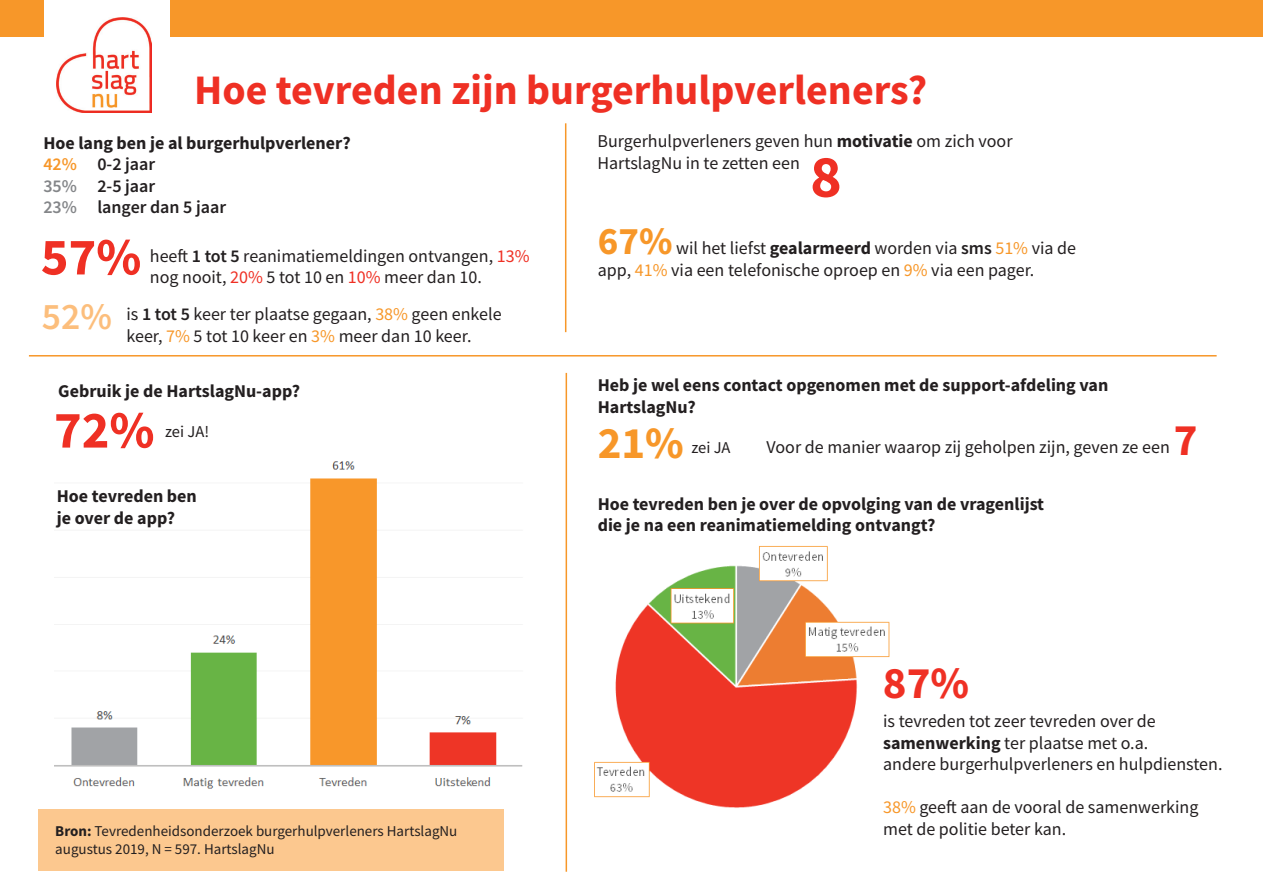
<style>
.page{position:relative;width:1263px;height:893px;background:#fff}
.page>*{position:absolute;margin:0;border:0;box-sizing:border-box;transform-origin:0 0}
.t1{font:700 60px "Source Sans Pro";color:#ef3024}
.t2{font:700 52.5px "Source Sans Pro";color:#ef3024}
.t3{font:700 45px "Source Sans Pro";color:#ef3024}
.t4{font:700 45px "Source Sans Pro";color:#f79729}
.t5{font:700 42px "Source Sans Pro";color:#ef3024}
.t6{font:600 37.5px "Source Sans Pro";color:#fcbe7c}
.t7{font:18px/21.6px "Source Sans Pro";color:#231f20}
.t8{font:700 18px/21.6px "Source Sans Pro";color:#231f20}
.t9{font:600 18px "Source Sans Pro";color:#231f20}
.t10{font:16.5px "Source Sans Pro";color:#231f20}
.t11{font:15px/18px "Source Sans Pro";color:#231f20}
.s1{color:#f79729}
.s2{color:#848689}
.s3{font-weight:700}
.s4{font-weight:700;font-size:39px;color:#f79729}
.s5{font-weight:600}
.s6{color:#ef3024}
</style>
<div class="page">
<div style="left:0;top:0;width:1263px;height:36px;background:#f79729"></div>
<div style="left:44px;top:0;width:126px;height:128px;background:#fff"></div>
<img style="left:57px;top:18px;width:95px;height:94px">
<hr style="left:29px;top:355px;width:1188px;height:1px;background:#f79729">
<div style="left:38px;top:809px;width:466px;height:62px;background:#fcc88f"></div>
<img style="left:54px;top:461px;width:469px;height:328px">
<hr style="left:566px;top:373px;width:1px;height:499px;background:#f79729">
<img style="left:594px;top:546px;width:296px;height:262px">
<hr style="left:565px;top:123px;width:1px;height:209px;background:#f79729">
<p class="t5" style="left:194px;top:61px;width:734px">Hoe tevreden zijn burgerhulpverleners?</p>
<p class="t8" style="left:43px;top:131px;width:309px">Hoe lang ben je al burgerhulpverlener?</p>
<p class="t9" style="left:43px;top:152px;width:113px"><span class="s1">42%</span> 0-2 jaar</p>
<p class="t9" style="left:43px;top:174px;width:113px"><span class="s2">35%</span> 2-5 jaar</p>
<p class="t9" style="left:43px;top:195px;width:184px"><span class="s2">23%</span> langer dan 5 jaar</p>
<p class="t7" style="left:597px;top:131px;width:417px">Burgerhulpverleners geven hun <span class="s3">motivatie</span> om zich voor</p>
<p class="t7" style="left:597px;top:152px;width:204px">HartslagNu in te zetten een</p>
<p class="t1" style="left:810px;top:136px;width:33px">8</p>
<p class="t7" style="left:598px;top:237px;width:480px"><span class="s4">67%</span> wil het liefst <span class="s3">gealarmeerd</span> worden via <span class="s5">sms</span> <span class="s1">51%</span> via de app, <span class="s1">41%</span> via een telefonische oproep en <span class="s1">9%</span> via een pager.</p>
<p class="t2" style="left:41px;top:221px;width:102px">57%</p>
<p class="t7" style="left:150px;top:245px;width:381px">heeft <span class="s5">1 tot 5</span> reanimatiemeldingen ontvangen, <span class="s6">13%</span></p>
<p class="t7" style="left:150px;top:266px;width:333px">nog nooit, <span class="s6">20%</span> 5 tot 10 en <span class="s6">10%</span> meer dan 10.</p>
<p class="t6" style="left:42px;top:292px;width:72px">52%</p>
<p class="t7" style="left:126px;top:303px;width:377px">is <span class="s5">1 tot 5</span> keer ter plaatse gegaan, <span class="s1">38%</span> geen enkele keer, <span class="s1">7%</span> 5 tot 10 keer en <span class="s1">3%</span> meer dan 10 keer.</p>
<p class="t8" style="left:58px;top:380px;width:243px">Gebruik je de HartslagNu-app?</p>
<p class="t2" style="left:54px;top:395px;width:102px">72%</p>
<p class="t10" style="left:165px;top:421px;width:46px">zei JA!</p>
<p class="t8" style="left:57px;top:485px;width:142px">Hoe tevreden ben</p>
<p class="t8" style="left:57px;top:507px;width:120px">je over de app?</p>
<p class="t11" style="left:55px;top:822px;width:404px"><span class="s3">Bron:</span> Tevredenheidsonderzoek burgerhulpverleners HartslagNu augustus 2019, N = 597. HartslagNu</p>
<p class="t8" style="left:598px;top:374px;width:512px">Heb je wel eens contact opgenomen met de support-afdeling van<br>HartslagNu?</p>
<p class="t4" style="left:598px;top:412px;width:88px">21%</p>
<p class="t3" style="left:1174px;top:410px;width:25px">7</p>
<p class="t10" style="left:691px;top:437px;width:41px">zei JA</p>
<p class="t7" style="left:766px;top:436px;width:405px">Voor de manier waarop zij geholpen zijn, geven ze een</p>
<p class="t8" style="left:598px;top:493px;width:448px">Hoe tevreden ben je over de opvolging van de vragenlijst die je na een reanimatiemelding ontvangt?</p>
<p class="t3" style="left:883px;top:653px;width:88px">87%</p>
<p class="t7" style="left:883px;top:710px;width:341px">is tevreden tot zeer tevreden over de <span class="s3">samenwerking</span> ter plaatse met o.a.<br>andere burgerhulpverleners en hulpdiensten.</p>
<p class="t7" style="left:883px;top:797px;width:317px"><span class="s1">38%</span> geeft aan de vooral de samenwerking met de politie beter kan.</p>
</div>
